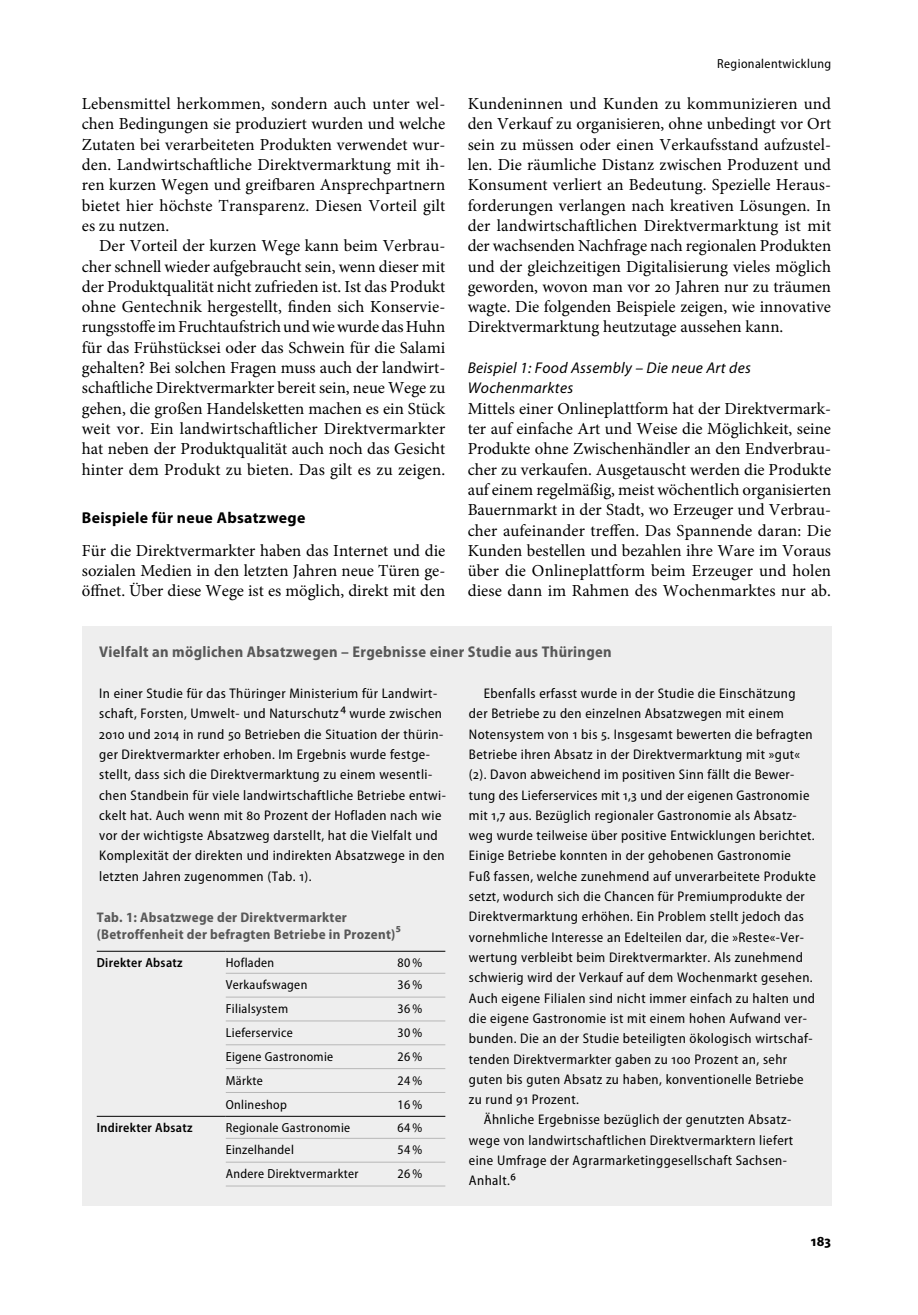
<style>
.page{position:relative;width:918px;height:1315px;background:#fff}
.page>*{position:absolute;margin:0;border:0;box-sizing:border-box;transform-origin:0 0}
.t1{font:16.8px/20.3px "Minion Pro";color:#000;text-align:justify}
.t2{font:700 15.75px "Myriad Pro";letter-spacing:.02em;color:#000}
.t3{font:700 semi-condensed 15.58px "Myriad Pro";letter-spacing:.02em;color:#585858}
.t4{font:italic 15.58px/20.3px "Myriad Pro";letter-spacing:.02em;color:#000}
.t5{font:700 semi-condensed 14.88px "Myriad Pro";color:#000}
.t6{font:semi-condensed 14px/20.3px "Myriad Pro";letter-spacing:.03em;color:#000}
.t7{font:700 semi-condensed 14px/17.5px "Myriad Pro";letter-spacing:.02em;color:#585858}
.t8{font:semi-condensed 13.12px "Myriad Pro";letter-spacing:.025em;color:#000}
.t9{font:600 semi-condensed 13.12px "Myriad Pro";letter-spacing:.025em;color:#000}
.s1{font-size:17.5px}
.s2{font-size:15.75px}
</style>
<div class="page">
<div style="left:82px;top:626px;width:749px;height:579px;background:#eee"></div>
<hr style="left:226px;top:951px;width:219px;height:1px;background:#000">
<hr style="left:226px;top:1116px;width:219px;height:1px;background:#000">
<hr style="left:226px;top:973px;width:219px;height:1px;background:#b7b7b7">
<hr style="left:226px;top:996px;width:219px;height:1px;background:#b7b7b7">
<hr style="left:226px;top:1020px;width:219px;height:1px;background:#b7b7b7">
<hr style="left:226px;top:1044px;width:219px;height:1px;background:#b7b7b7">
<hr style="left:226px;top:1068px;width:219px;height:1px;background:#b7b7b7">
<hr style="left:226px;top:1092px;width:219px;height:1px;background:#b7b7b7">
<hr style="left:226px;top:1138px;width:219px;height:1px;background:#b7b7b7">
<hr style="left:226px;top:1161px;width:219px;height:1px;background:#b7b7b7">
<hr style="left:97px;top:951px;width:129px;height:1px;background:#000">
<hr style="left:97px;top:1116px;width:129px;height:1px;background:#000">
<hr style="left:226px;top:1185px;width:219px;height:1px;background:#b7b7b7">
<p class="t1" style="left:82px;top:95px;width:365px">Lebensmittel herkommen, sondern auch unter wel&shy;chen Bedingungen sie produziert wurden und welche Zutaten bei verarbeiteten Produkten verwendet wur&shy;den. Landwirtschaftliche Direktvermarktung mit ih&shy;ren kurzen Wegen und greifbaren Ansprechpartnern bietet hier höchste Transparenz. Diesen Vorteil gilt es zu nutzen.</p>
<p class="t1" style="left:82px;top:237px;width:365px;text-indent:17px">Der Vorteil der kurzen Wege kann beim Verbrau&shy;cher schnell wieder aufgebraucht sein, wenn dieser mit der Produktqualität nicht zufrieden ist. Ist das Produkt ohne Gentechnik hergestellt, finden sich Konservie&shy;rungsstoffe im Fruchtaufstrich und wie wurde das Huhn für das Frühstücksei oder das Schwein für die Salami gehalten? Bei solchen Fragen muss auch der landwirt&shy;schaftliche Direktvermarkter bereit sein, neue Wege zu gehen, die großen Handelsketten machen es ein Stück weit vor. Ein landwirtschaftlicher Direktvermarkter hat neben der Produktqualität auch noch das Gesicht hinter dem Produkt zu bieten. Das gilt es zu zeigen.</p>
<p class="t2" style="left:82px;top:512px;width:225px">Beispiele für neue Absatzwege</p>
<p class="t1" style="left:82px;top:542px;width:365px">Für die Direktvermarkter haben das Internet und die sozialen Medien in den letzten Jahren neue Türen ge&shy;öffnet. Über diese Wege ist es möglich, direkt mit den</p>
<p class="t8" style="left:717px;top:59px;width:115px">Regionalentwicklung</p>
<p class="t1" style="left:468px;top:95px;width:365px">Kundeninnen und Kunden zu kommunizieren und den Verkauf zu organisieren, ohne unbedingt vor Ort sein zu müssen oder einen Verkaufsstand aufzustel&shy;len. Die räumliche Distanz zwischen Produzent und Konsument verliert an Bedeutung. Spezielle Heraus&shy;forderungen verlangen nach kreativen Lösungen. In der landwirtschaftlichen Direktvermarktung ist mit der wachsenden Nachfrage nach regionalen Produkten und der gleichzeitigen Digitalisierung vieles möglich geworden, wovon man vor 20 Jahren nur zu träumen wagte. Die folgenden Beispiele zeigen, wie innovative Direktvermarktung heutzutage aussehen kann.</p>
<p class="t4" style="left:468px;top:359px;width:285px">Beispiel 1: Food Assembly – Die neue Art des<br>Wochenmarktes</p>
<p class="t1" style="left:468px;top:400px;width:365px">Mittels einer Onlineplattform hat der Direktvermark&shy;ter auf einfache Art und Weise die Möglichkeit, seine Produkte ohne Zwischenhändler an den Endverbrau&shy;cher zu verkaufen. Ausgetauscht werden die Produkte auf einem regelmäßig, meist wöchentlich organisierten Bauernmarkt in der Stadt, wo Erzeuger und Verbrau&shy;cher aufeinander treffen. Das Spannende daran: Die Kunden bestellen und bezahlen ihre Ware im Voraus über die Onlineplattform beim Erzeuger und holen diese dann im Rahmen des Wochenmarktes nur ab.</p>
<p class="t3" style="left:99px;top:646px;width:514px">Vielfalt an möglichen Absatzwegen – Ergebnisse einer Studie aus Thüringen</p>
<p class="t6" style="left:99px;top:684px;width:348px">In einer Studie für das Thüringer Ministerium für Landwirt&shy;schaft, Forsten, Umwelt- und Naturschutz<span class="s1">⁴</span> wurde zwischen 2010 und 2014 in rund 50 Betrieben die Situation der thürin&shy;ger Direktvermarkter erhoben. Im Ergebnis wurde festge&shy;stellt, dass sich die Direktvermarktung zu einem wesentli&shy;chen Standbein für viele landwirtschaftliche Betriebe entwi&shy;ckelt hat. Auch wenn mit 80 Prozent der Hofladen nach wie vor der wichtigste Absatzweg darstellt, hat die Vielfalt und Komplexität der direkten und indirekten Absatzwege in den letzten Jahren zugenommen (Tab. 1).</p>
<p class="t6" style="left:484px;top:684px;width:313px">Ebenfalls erfasst wurde in der Studie die Einschätzung</p>
<p class="t6" style="left:469px;top:705px;width:317px">der Betriebe zu den einzelnen Absatzwegen mit einem</p>
<p class="t6" style="left:469px;top:725px;width:345px">Notensystem von 1 bis 5. Insgesamt bewerten die befragten</p>
<p class="t6" style="left:469px;top:745px;width:333px">Betriebe ihren Absatz in der Direktvermarktung mit »gut«</p>
<p class="t6" style="left:469px;top:766px;width:327px">(2). Davon abweichend im positiven Sinn fällt die Bewer-</p>
<p class="t6" style="left:469px;top:786px;width:342px">tung des Lieferservices mit 1,3 und der eigenen Gastronomie</p>
<p class="t6" style="left:469px;top:806px;width:329px">mit 1,7 aus. Bezüglich regionaler Gastronomie als Absatz-</p>
<p class="t6" style="left:469px;top:827px;width:347px">weg wurde teilweise über positive Entwicklungen berichtet.</p>
<p class="t6" style="left:469px;top:847px;width:324px">Einige Betriebe konnten in der gehobenen Gas tronomie</p>
<p class="t6" style="left:469px;top:867px;width:348px">Fuß fassen, welche zunehmend auf unverarbeitete Produkte</p>
<p class="t6" style="left:469px;top:887px;width:337px">setzt, wodurch sich die Chancen für Premiumprodukte der</p>
<p class="t6" style="left:469px;top:908px;width:336px">Direktvermarktung erhöhen. Ein Problem stellt jedoch das</p>
<p class="t6" style="left:469px;top:928px;width:336px">vornehmliche Interesse an Edelteilen dar, die »Reste«-Ver-</p>
<p class="t6" style="left:469px;top:948px;width:335px">wertung verbleibt beim Direktvermarkter. Als zunehmend</p>
<p class="t6" style="left:469px;top:969px;width:345px">schwierig wird der Verkauf auf dem Wochenmarkt gesehen.</p>
<p class="t6" style="left:469px;top:989px;width:348px">Auch eigene Filialen sind nicht immer einfach zu halten und</p>
<p class="t6" style="left:469px;top:1009px;width:339px">die eigene Gastronomie ist mit einem hohen Aufwand ver-</p>
<p class="t6" style="left:469px;top:1030px;width:345px">bunden. Die an der Studie beteiligten ökologisch wirtschaf-</p>
<p class="t6" style="left:469px;top:1050px;width:320px">tenden Direktvermarkter gaben zu 100 Prozent an, sehr</p>
<p class="t6" style="left:469px;top:1070px;width:336px">guten bis guten Absatz zu haben, konventionelle Betriebe</p>
<p class="t6" style="left:469px;top:1090px;width:112px">zu rund 91 Prozent.</p>
<p class="t6" style="left:484px;top:1111px;width:309px">Ähnliche Ergebnisse bezüglich der genutzten Absatz-</p>
<p class="t6" style="left:469px;top:1131px;width:326px">wege von landwirtschaftlichen Direktvermarktern liefert</p>
<p class="t6" style="left:469px;top:1151px;width:319px">eine Umfrage der Agrarmarketinggesellschaft Sachsen-</p>
<p class="t6" style="left:469px;top:1172px;width:49px">Anhalt.<span class="s1">⁶</span></p>
<p class="t7" style="left:97px;top:909px;width:306px">Tab. 1: Absatzwege der Direktvermarkter (Betroffenheit der befragten Betriebe in Prozent)<span class="s2">⁵</span></p>
<p class="t9" style="left:97px;top:958px;width:87px">Direkter Absatz</p>
<p class="t8" style="left:226px;top:958px;width:50px">Hofladen</p>
<p class="t8" style="left:397px;top:958px;width:26px">80 %</p>
<p class="t8" style="left:226px;top:980px;width:83px">Verkaufswagen</p>
<p class="t8" style="left:397px;top:980px;width:26px">36 %</p>
<p class="t8" style="left:226px;top:1004px;width:64px">Filialsystem</p>
<p class="t8" style="left:397px;top:1004px;width:26px">36 %</p>
<p class="t8" style="left:226px;top:1027px;width:68px">Lieferservice</p>
<p class="t8" style="left:397px;top:1027px;width:26px">30 %</p>
<p class="t8" style="left:226px;top:1051px;width:109px">Eigene Gastronomie</p>
<p class="t8" style="left:397px;top:1051px;width:26px">26 %</p>
<p class="t8" style="left:226px;top:1075px;width:38px">Märkte</p>
<p class="t8" style="left:397px;top:1075px;width:26px">24 %</p>
<p class="t8" style="left:226px;top:1099px;width:63px">Onlineshop</p>
<p class="t8" style="left:397px;top:1099px;width:26px">16 %</p>
<p class="t9" style="left:97px;top:1123px;width:97px">Indirekter Absatz</p>
<p class="t8" style="left:226px;top:1123px;width:126px">Regionale Gastronomie</p>
<p class="t8" style="left:397px;top:1123px;width:26px">64 %</p>
<p class="t8" style="left:226px;top:1145px;width:70px">Einzelhandel</p>
<p class="t8" style="left:397px;top:1145px;width:26px">54 %</p>
<p class="t8" style="left:226px;top:1169px;width:134px">Andere Direktvermarkter</p>
<p class="t8" style="left:397px;top:1169px;width:26px">26 %</p>
<p class="t5" style="left:811px;top:1235px;width:22px">183</p>
</div>
